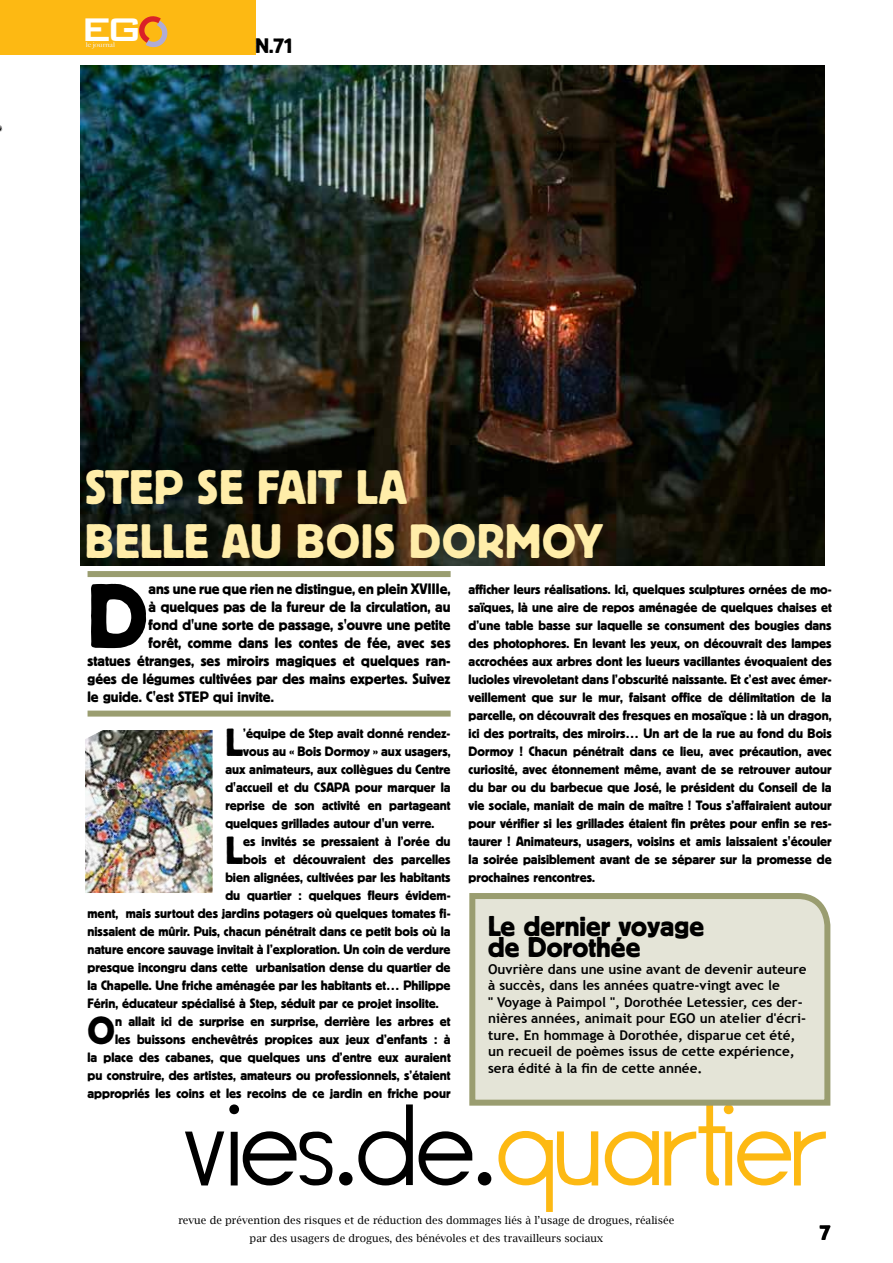
<style>
.page{position:relative;width:893px;height:1263px;background:#fff}
.page>*{position:absolute;margin:0;border:0;box-sizing:border-box;transform-origin:0 0}
.t1{font:300 108px "Siple";letter-spacing:-.01em;color:#000}
.t2{font:91.5px "Block BE";color:#000}
.t3{font:48px/54px "Block BE";letter-spacing:.02em;color:#ffeda9}
.t4{font:500 43.8px "Bank Gothic";color:#fff}
.t5{font:39px "Block BE";color:#000}
.t6{font:28.5px/21px "Block BE";color:#000}
.t7{font:21px "Block BE";color:#000}
.t8{font:15px "Block BE";color:#000}
.t9{font:13.5px/18px "Block BE";color:#000;text-align:right}
.t10{font:700 13.5px/16.5px "Trebuchet MS";color:#000}
.t11{font:10.5px/18px "Lucida Bright";color:#000;text-align:center}
.t12{font:500 6.6px "Big Caslon";color:#f1f1f2;scale:1.18 1}
.s1{color:#fdb913}
</style>
<div class="page">
<svg style="left:0;top:125px;width:3px;height:7px"></svg>
<div style="left:0;top:0;width:255px;height:54px;background:#fdb913"></div>
<svg style="left:139px;top:16px;width:29px;height:32px"></svg>
<div style="left:88px;top:571px;width:363px;height:6px;background:#9a9d70"></div>
<div style="left:88px;top:711px;width:363px;height:6px;background:#9a9d70"></div>
<img style="left:85px;top:730px;width:128px;height:163px">
<img style="left:81px;top:65px;width:744px;height:501px">
<svg style="left:469px;top:893px;width:362px;height:213px;background:#dddece"></svg>
<h3 class="t4" style="left:80px;top:-4px;width:65px">EG</h3>
<p class="t12" style="left:86px;top:41px;width:26px">le journal</p>
<h3 class="t7" style="left:256px;top:34px;width:40px">N.71</h3>
<h3 class="t3" style="left:85px;top:459px;width:520px">STEP SE FAIT LA<br>BELLE AU BOIS DORMOY</h3>
<h2 class="t2" style="left:88px;top:565px;width:63px">D</h2>
<p class="t8" style="left:149px;top:580px;width:304px">ans une rue que rien ne distingue, en plein XVIIIe,</p>
<p class="t8" style="left:149px;top:598px;width:304px">à quelques pas de la fureur de la circulation, au</p>
<p class="t8" style="left:149px;top:616px;width:303px">fond d'une sorte de passage, s'ouvre une petite</p>
<p class="t8" style="left:149px;top:634px;width:304px">forêt, comme dans les contes de fée, avec ses</p>
<p class="t8" style="left:88px;top:652px;width:365px">statues étranges, ses miroirs magiques et quelques ran-</p>
<p class="t8" style="left:88px;top:670px;width:364px">gées de légumes cultivées par des mains expertes. Suivez</p>
<p class="t8" style="left:88px;top:688px;width:188px">le guide. C'est STEP qui invite.</p>
<h3 class="t5" style="left:225px;top:721px;width:19px">L</h3>
<p class="t9" style="left:243px;top:724px;width:209px">’équipe de Step avait donné rendez-</p>
<p class="t9" style="left:243px;top:742px;width:209px">vous au « Bois Dormoy » aux usagers,</p>
<p class="t9" style="left:225px;top:760px;width:227px">aux animateurs, aux collègues du Centre</p>
<p class="t9" style="left:225px;top:778px;width:227px">d'accueil et du CSAPA pour marquer la</p>
<p class="t9" style="left:225px;top:796px;width:227px">reprise de son activité en partageant</p>
<p class="t9" style="left:225px;top:814px;width:210px">quelques grillades autour d'un verre.</p>
<h3 class="t5" style="left:225px;top:829px;width:19px">L</h3>
<p class="t9" style="left:243px;top:832px;width:209px">es invités se pressaient à l’orée du</p>
<p class="t9" style="left:243px;top:850px;width:209px">bois et découvraient des parcelles</p>
<p class="t9" style="left:225px;top:868px;width:227px">bien alignées, cultivées par les habitants</p>
<p class="t9" style="left:225px;top:886px;width:227px">du quartier : quelques fleurs évidem-</p>
<p class="t9" style="left:88px;top:904px;width:365px">ment, mais surtout des jardins potagers où quelques tomates fi-</p>
<p class="t9" style="left:88px;top:922px;width:365px">nissaient de mûrir. Puis, chacun pénétrait dans ce petit bois où la</p>
<p class="t9" style="left:88px;top:940px;width:365px">nature encore sauvage invitait à l’exploration. Un coin de verdure</p>
<p class="t9" style="left:88px;top:958px;width:365px">presque incongru dans cette urbanisation dense du quartier de</p>
<p class="t9" style="left:88px;top:976px;width:365px">la Chapelle. Une friche aménagée par les habitants et… Philippe</p>
<p class="t9" style="left:88px;top:994px;width:352px">Férin, éducateur spécialisé à Step, séduit par ce projet insolite.</p>
<h3 class="t5" style="left:88px;top:1009px;width:29px">O</h3>
<p class="t9" style="left:88px;top:1012px;width:365px">n allait ici de surprise en surprise, derrière les arbres et<br>les buissons enchevêtrés propices aux jeux d’enfants : à<br>la place des cabanes, que quelques uns d’entre eux auraient pu construire, des artistes, amateurs ou professionnels, s’étaient appropriés les coins et les recoins de ce jardin en friche pour</p>
<p class="t9" style="left:469px;top:580px;width:365px;text-align:justify">afficher leurs réalisations. Ici, quelques sculptures ornées de mo&shy;saïques, là une aire de repos aménagée de quelques chaises et d’une table basse sur laquelle se consument des bougies dans des photophores. En levant les yeux, on découvrait des lampes accrochées aux arbres dont les lueurs vacillantes évoquaient des lucioles virevoletant dans l’obscurité naissante. Et c’est avec émer&shy;veillement que sur le mur, faisant office de délimitation de la parcelle, on découvrait des fresques en mosaïque : là un dragon, ici des portraits, des miroirs… Un art de la rue au fond du Bois Dormoy ! Chacun pénétrait dans ce lieu, avec précaution, avec curiosité, avec étonnement même, avant de se retrouver autour du bar ou du barbecue que José, le président du Conseil de la vie sociale, maniait de main de maître ! Tous s’affairaient autour pour vérifier si les grillades étaient fin prêtes pour enfin se res&shy;taurer ! Animateurs, usagers, voisins et amis laissaient s'écouler la soirée paisiblement avant de se séparer sur la promesse de prochaines rencontres.</p>
<h3 class="t6" style="left:488px;top:915px;width:218px">Le dernier voyage de Dorothée</h3>
<p class="t10" style="left:488px;top:960px;width:320px">Ouvrière dans une usine avant de devenir auteure à succès, dans les années quatre-vingt avec le<br>" Voyage à Paimpol ", Dorothée Letessier, ces der&shy;nières années, animait pour EGO un atelier d'écri&shy;ture. En hommage à Dorothée, disparue cet été, un recueil de poèmes issus de cette expérience, sera édité à la fin de cette année.</p>
<h1 class="t1" style="left:185px;top:1079px;width:646px">vies.de.<span class="s1">quartier</span></h1>
<p class="t11" style="left:178px;top:1211px;width:497px">revue de prévention des risques et de réduction des dommages liés à l’usage de drogues, réalisée par des usagers de drogues, des bénévoles et des travailleurs sociaux</p>
<h3 class="t7" style="left:820px;top:1221px;width:12px">7</h3>
</div>
